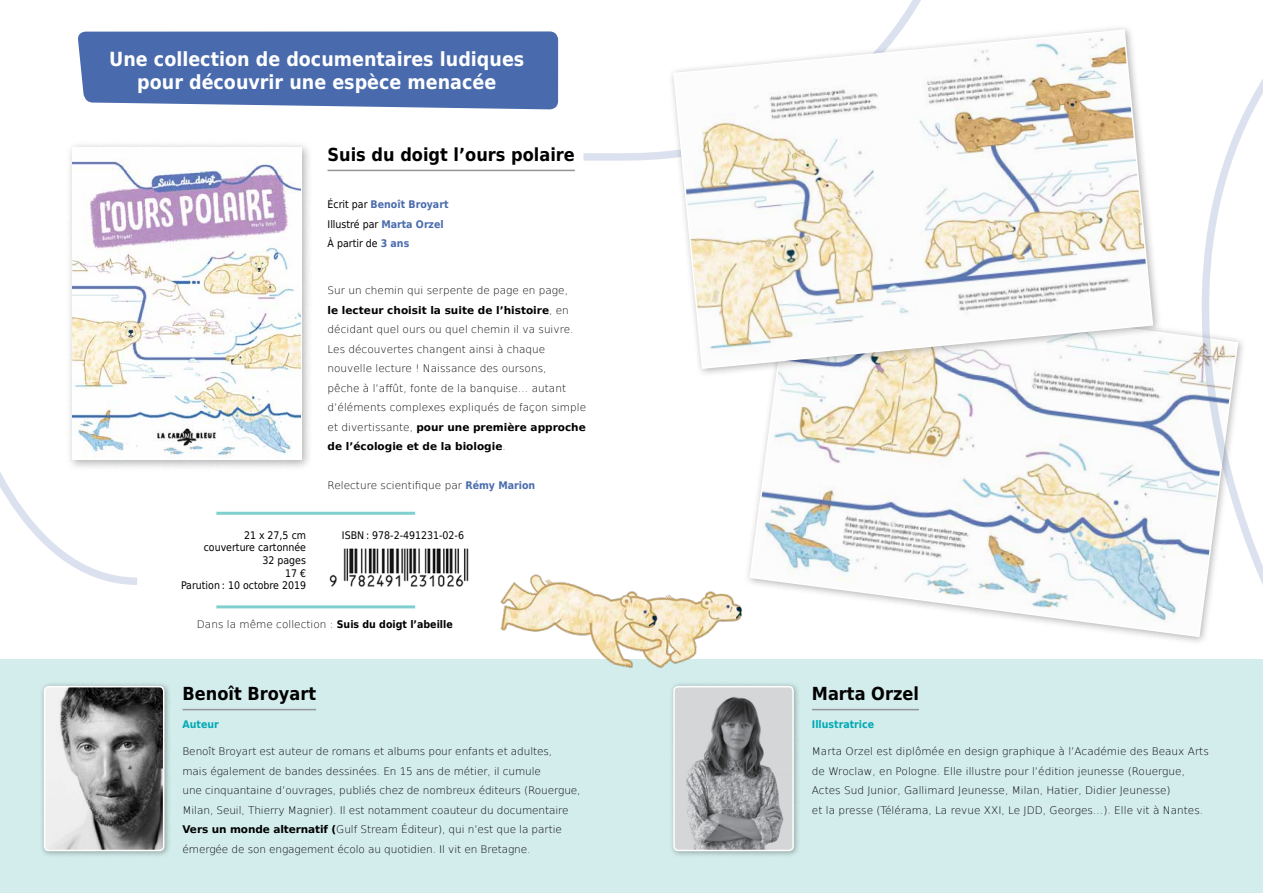
<style>
.page{position:relative;width:1263px;height:893px;background:#fff}
.page>*{position:absolute;margin:0;border:0;box-sizing:border-box;transform-origin:0 0}
.t1{font:700 19.5px/23.4px "DejaVu Sans Condensed";color:#fff;text-align:center}
.t2{font:700 18px "DejaVu Sans Condensed";color:#000}
.t3{font:200 10.5px/19.5px "DejaVu Sans";color:#000}
.t4{font:10.5px/12.6px "DejaVu Sans Condensed";color:#000}
.t5{font:700 10.5px "DejaVu Sans Condensed";color:#00a9b5}
.s1{font-weight:700;color:#496bad}
.s2{font-weight:700}
.s3{font-family:"DejaVu Sans Condensed";font-weight:700;color:#496bad}
.s4{font-family:"DejaVu Sans Condensed";font-weight:700}
</style>
<div class="page">
<svg style="left:78px;top:31px;width:480px;height:79px;background:#5574b2"></svg>
<div style="left:0;top:660px;width:1263px;height:233px;background:#d3edec"></div>
<div style="left:65px;top:140px;width:248px;height:331px;background:#000;opacity:.3"></div>
<img style="left:73px;top:147px;width:228px;height:313px">
<div style="left:40px;top:682px;width:131px;height:176px;background:#000;opacity:.3"></div>
<img style="left:47px;top:687px;width:117px;height:163px">
<div style="left:44px;top:686px;width:120px;height:165px;border:2px solid #fff;border-radius:4px"></div>
<div style="left:669px;top:682px;width:132px;height:176px;background:#000;opacity:.3"></div>
<img style="left:676px;top:689px;width:115px;height:159px">
<div style="left:673px;top:686px;width:121px;height:165px;border:2px solid #fff;border-radius:4px"></div>
<hr style="left:183px;top:709px;width:133px;height:1px;background:#939598">
<svg style="left:749px;top:378px;width:461px;height:260px"></svg>
<hr style="left:328px;top:170px;width:247px;height:1px;background:#939598">
<hr style="left:812px;top:709px;width:107px;height:1px;background:#939598">
<img style="left:492px;top:574px;width:255px;height:94px">
<svg style="left:1141px;top:79px;width:122px;height:519px"></svg>
<svg style="left:0;top:408px;width:139px;height:177px"></svg>
<svg style="left:583px;top:0;width:338px;height:161px"></svg>
<div style="left:667px;top:23px;width:495px;height:355px;background:#000;opacity:.3"></div>
<svg style="left:672px;top:28px;width:482px;height:342px"></svg>
<hr style="left:216px;top:512px;width:199px;height:3px;background:#7fcfcf">
<hr style="left:216px;top:605px;width:199px;height:3px;background:#7fcfcf">
<img style="left:329px;top:548px;width:140px;height:39px">
<h1 class="t1" style="left:109px;top:46px;width:417px">Une collection de documentaires ludiques pour découvrir une espèce menacée</h1>
<h2 class="t2" style="left:328px;top:140px;width:249px">Suis du doigt l’ours polaire</h2>
<p class="t4" style="left:328px;top:194px;width:122px;line-height:19.5px">Écrit par <span class="s1">Benoît Broyart<br></span>Illustré par <span class="s1">Marta Orzel<br></span>À partir de <span class="s1">3 ans</span></p>
<p class="t3" style="left:328px;top:280px;width:260px">Sur un chemin qui serpente de page en page,<br><span class="s2">le lecteur choisit la suite de l’histoire</span>, en décidant quel ours ou quel chemin il va suivre.<br>Les découvertes changent ainsi à chaque nouvelle lecture ! Naissance des oursons,<br>pêche à l’affût, fonte de la banquise… autant d’éléments complexes expliqués de façon simple et divertissante, <span class="s2">pour une première approche de l’écologie et de la biologie</span>.</p>
<p class="t3" style="left:328px;top:475px;width:209px">Relecture scientifique par <span class="s3">Rémy Marion</span></p>
<p class="t4" style="left:181px;top:528px;width:127px;text-align:right">21 x 27,5 cm<br>couverture cartonnée<br>32 pages<br>17 €<br>Parution : 10 octobre 2019</p>
<p class="t4" style="left:342px;top:528px;width:124px">ISBN : 978-2-491231-02-6</p>
<p class="t3" style="left:197px;top:614px;width:257px">Dans la même collection : <span class="s4">Suis du doigt l’abeille</span></p>
<h2 class="t2" style="left:183px;top:679px;width:135px">Benoît Broyart</h2>
<h2 class="t2" style="left:812px;top:679px;width:109px">Marta Orzel</h2>
<p class="t5" style="left:183px;top:715px;width:38px">Auteur</p>
<p class="t5" style="left:812px;top:715px;width:64px">Illustratrice</p>
<p class="t3" style="left:183px;top:741px;width:399px">Benoît Broyart est auteur de romans et albums pour enfants et adultes,<br>mais également de bandes dessinées. En 15 ans de métier, il cumule<br>une cinquantaine d’ouvrages, publiés chez de nombreux éditeurs (Rouergue, Milan, Seuil, Thierry Magnier). Il est notamment coauteur du documentaire <span class="s2">Vers un monde alternatif (</span>Gulf Stream Éditeur), qui n’est que la partie émergée de son engagement écolo au quotidien. Il vit en Bretagne.</p>
<p class="t3" style="left:812px;top:741px;width:398px">Marta Orzel est diplômée en design graphique à l’Académie des Beaux Arts de Wroclaw, en Pologne. Elle illustre pour l’édition jeunesse (Rouergue, Actes Sud Junior, Gallimard Jeunesse, Milan, Hatier, Didier Jeunesse)<br>et la presse (Télérama, La revue XXI, Le JDD, Georges…). Elle vit à Nantes.</p>
</div>
